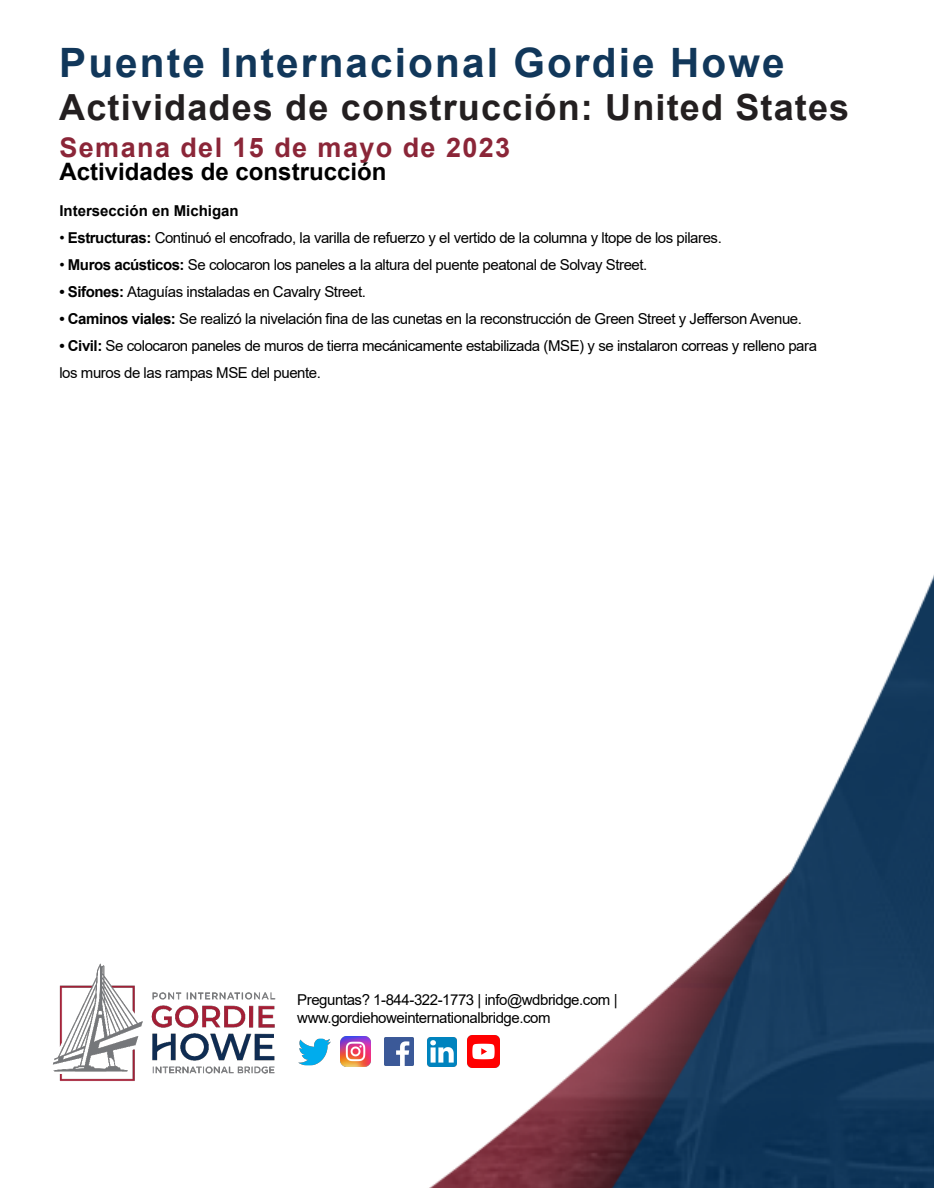
<style>
.page{position:relative;width:934px;height:1188px;background:#fff}
.page>*{position:absolute;margin:0;border:0;box-sizing:border-box;transform-origin:0 0}
.t1{font:700 40.5px "Arial";letter-spacing:.05em;color:#11375a}
.t2{font:700 36px "Arial";letter-spacing:.03em;color:#231f20}
.t3{font:700 27px "Arial";letter-spacing:.05em;color:#8b2638}
.t4{font:700 24px "Arial";color:#000}
.t5{font:15px/27px "Arial";letter-spacing:-.03em;color:#000}
.t6{font:700 15px "Arial";color:#000}
.s1{font-weight:700}
</style>
<div class="page">
<img style="left:340px;top:578px;width:593px;height:610px">
<img style="left:298px;top:1038px;width:33px;height:28px">
<img style="left:385px;top:1038px;width:28px;height:28px">
<img style="left:427px;top:1037px;width:29px;height:29px">
<img style="left:467px;top:1036px;width:32px;height:32px">
<img style="left:341px;top:1037px;width:29px;height:30px">
<img style="left:52px;top:963px;width:224px;height:118px">
<h1 class="t1" style="left:59px;top:34px;width:726px">Puente Internacional Gordie Howe</h1>
<h2 class="t2" style="left:59px;top:82px;width:791px">Actividades de construcción: United States</h2>
<h3 class="t3" style="left:59px;top:129px;width:452px">Semana del 15 de mayo de 2023</h3>
<h3 class="t4" style="left:59px;top:155px;width:328px">Actividades de construcción</h3>
<p class="t6" style="left:59px;top:200px;width:181px">Intersección en Michigan</p>
<p class="t5" style="left:59px;top:224px;width:663px">• <span class="s1">Estructuras:</span> Continuó el encofrado, la varilla de refuerzo y el vertido de la columna y ltope de los pilares.</p>
<p class="t5" style="left:59px;top:251px;width:589px">• <span class="s1">Muros acústicos:</span> Se colocaron los paneles a la altura del puente peatonal de Solvay Street.</p>
<p class="t5" style="left:59px;top:278px;width:308px"><span class="s1">• Sifones:</span> Ataguías instaladas en Cavalry Street.</p>
<p class="t5" style="left:59px;top:305px;width:743px"><span class="s1">• Caminos viales:</span> Se realizó la nivelación fina de las cunetas en la reconstrucción de Green Street y Jefferson Avenue.</p>
<p class="t5" style="left:59px;top:332px;width:759px"><span class="s1">• Civil:</span> Se colocaron paneles de muros de tierra mecánicamente estabilizada (MSE) y se instalaron correas y relleno para los muros de las rampas MSE del puente.</p>
<p class="t5" style="left:297px;top:990px;width:321px;line-height:18px">Preguntas? 1-844-322-1773 | info@wdbridge.com | www.gordiehoweinternationalbridge.com</p>
</div>
